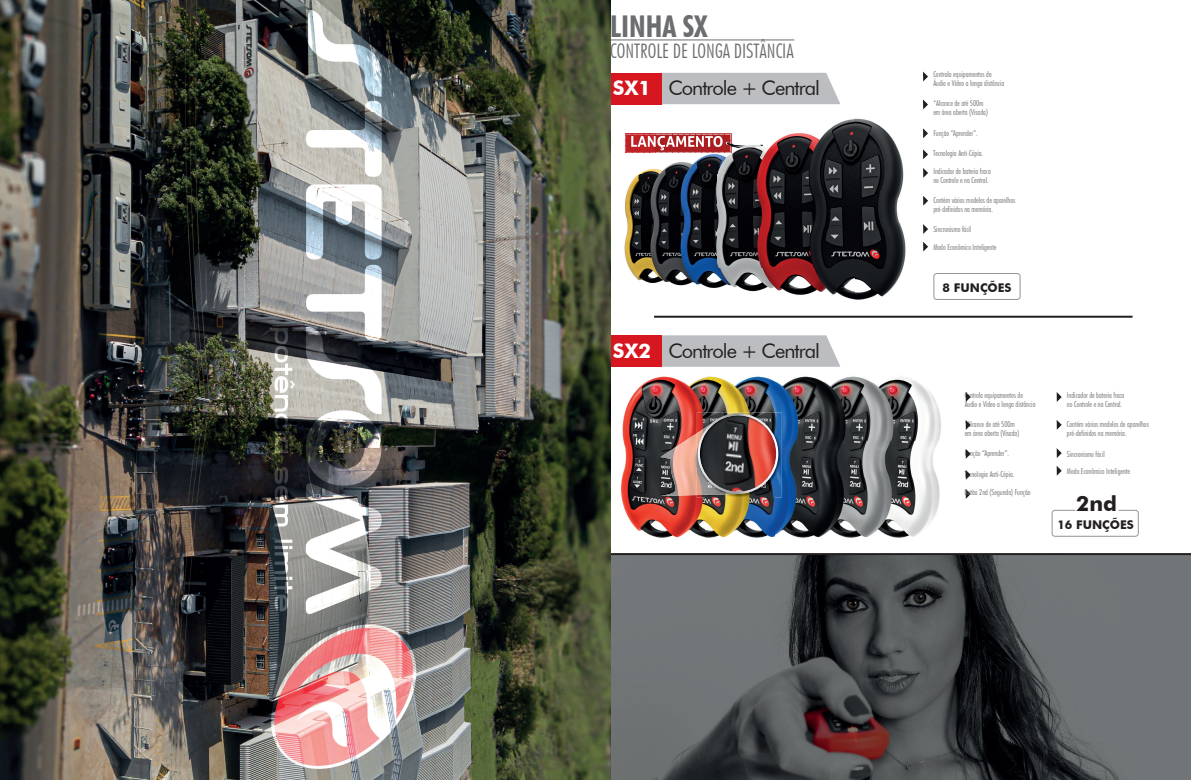
<style>
.page{position:relative;width:1191px;height:780px;background:#fff}
.page>*{position:absolute;margin:0;border:0;box-sizing:border-box;transform-origin:0 0}
.t1{font:700 condensed 30px "Futura BT";color:#6c6d70}
.t2{font:700 21px "Futura BT";color:#231f20}
.t3{font:20px "Futura BT";letter-spacing:-.05em;color:#231f20}
.t4{font:300 condensed 20px "Futura BT";color:#6c6d70}
.t5{font:700 20px "Futura BT";color:#fff}
.t6{font:700 12px "Futura BT";color:#231f20}
.t7{font:300 condensed 8px/9px "Futura BT";color:#6c6d70}
</style>
<div class="page">
<hr style="left:654px;top:316px;width:478px;height:2px;background:#231f20">
<img style="left:610px;top:555px;width:581px;height:225px">
<img style="left:610px;top:104px;width:296px;height:196px">
<img style="left:625px;top:133px;width:107px;height:1px">
<svg style="left:625px;top:134px;width:138px;height:19px"></svg>
<img style="left:627px;top:152px;width:103px;height:1px">
<img style="left:726px;top:142px;width:37px;height:6px">
<img style="left:654px;top:136px;width:68px;height:14px">
<img style="left:631px;top:136px;width:23px;height:14px">
<img style="left:610px;top:373px;width:96px;height:169px">
<img style="left:706px;top:376px;width:235px;height:65px">
<img style="left:774px;top:441px;width:166px;height:97px">
<img style="left:706px;top:497px;width:68px;height:41px">
<svg style="left:965px;top:420px;width:5px;height:10px"></svg>
<svg style="left:965px;top:392px;width:5px;height:10px"></svg>
<div style="left:1051px;top:510px;width:87px;height:26px;border:1px solid #939598;border-radius:3px"></div>
<svg style="left:1056px;top:392px;width:5px;height:10px"></svg>
<svg style="left:1056px;top:420px;width:5px;height:9px"></svg>
<svg style="left:1056px;top:448px;width:5px;height:10px"></svg>
<svg style="left:1056px;top:466px;width:5px;height:9px"></svg>
<svg style="left:965px;top:489px;width:5px;height:10px"></svg>
<svg style="left:660px;top:335px;width:180px;height:32px"></svg>
<svg style="left:662px;top:73px;width:167px;height:7px"></svg>
<div style="left:595px;top:336px;width:67px;height:31px;background:#d7171f"></div>
<div style="left:595px;top:73px;width:67px;height:31px;background:#d7171f"></div>
<svg style="left:965px;top:470px;width:5px;height:9px"></svg>
<svg style="left:965px;top:449px;width:5px;height:9px"></svg>
<hr style="left:609px;top:40px;width:185px;height:1px;background:#6c6d70">
<img style="left:658px;top:433px;width:39px;height:63px">
<img style="left:697px;top:412px;width:85px;height:85px">
<img style="left:697px;top:424px;width:45px;height:71px">
<img style="left:699px;top:415px;width:77px;height:77px">
<div style="left:697px;top:413px;width:81px;height:81px;border:2px solid #fff;border-radius:50%"></div>
<svg style="left:923px;top:99px;width:5px;height:10px"></svg>
<svg style="left:923px;top:72px;width:5px;height:9px"></svg>
<svg style="left:923px;top:168px;width:5px;height:10px"></svg>
<svg style="left:923px;top:196px;width:5px;height:10px"></svg>
<svg style="left:923px;top:224px;width:5px;height:10px"></svg>
<svg style="left:923px;top:242px;width:5px;height:9px"></svg>
<svg style="left:923px;top:149px;width:5px;height:10px"></svg>
<svg style="left:923px;top:128px;width:5px;height:10px"></svg>
<div style="left:933px;top:273px;width:87px;height:27px;border:1px solid #939598;border-radius:3px"></div>
<hr style="left:581px;top:553px;width:610px;height:2px;background:#231f20">
<img style="left:0;top:0;width:610px;height:780px">
<h1 class="t1" style="left:610px;top:8px;width:98px">LINHA SX</h1>
<h3 class="t4" style="left:610px;top:39px;width:185px">CONTROLE DE LONGA DISTÂNCIA</h3>
<h3 class="t5" style="left:613px;top:76px;width:40px">SX1</h3>
<h3 class="t3" style="left:668px;top:76px;width:153px">Controle + Central</h3>
<h3 class="t5" style="left:613px;top:338px;width:40px">SX2</h3>
<h3 class="t3" style="left:668px;top:338px;width:153px">Controle + Central</h3>
<p class="t7" style="left:933px;top:70px;width:72px">Controla equipamentos de<br>Áudio e Vídeo a longa distância</p>
<p class="t7" style="left:933px;top:99px;width:56px">*Alcance de até 500m em área aberta (Visada)</p>
<p class="t7" style="left:933px;top:128px;width:46px">Função “Aprender”.</p>
<p class="t7" style="left:933px;top:149px;width:51px">Tecnologia Anti-Cópia.</p>
<p class="t7" style="left:933px;top:166px;width:59px">Indicador de bateria fraca no Controle e na Central.</p>
<p class="t7" style="left:933px;top:195px;width:83px">Contém vários modelos de aparelhos pré-definidos na memória.</p>
<p class="t7" style="left:933px;top:225px;width:39px">Sincronismo fácil</p>
<p class="t7" style="left:933px;top:242px;width:65px">Modo Econômico Inteligente</p>
<h3 class="t6" style="left:942px;top:280px;width:70px">8 FUNÇÕES</h3>
<p class="t7" style="left:964px;top:390px;width:72px">Controla equipamentos de<br>Áudio e Vídeo a longa distância</p>
<p class="t7" style="left:964px;top:419px;width:56px">*Alcance de até 500m em área aberta (Visada)</p>
<p class="t7" style="left:1067px;top:390px;width:59px">Indicador de bateria fraca no Controle e na Central.</p>
<p class="t7" style="left:1067px;top:419px;width:83px">Contém vários modelos de aparelhos pré-definidos na memória.</p>
<p class="t7" style="left:964px;top:448px;width:46px">Função “Aprender”.</p>
<p class="t7" style="left:964px;top:488px;width:67px">Botão 2nd (Segunda) Função</p>
<p class="t7" style="left:1067px;top:449px;width:39px">Sincronismo fácil</p>
<p class="t7" style="left:964px;top:469px;width:51px">Tecnologia Anti-Cópia.</p>
<p class="t7" style="left:1067px;top:466px;width:65px">Modo Econômico Inteligente</p>
<h2 class="t2" style="left:1076px;top:490px;width:42px">2nd</h2>
<h3 class="t6" style="left:1057px;top:517px;width:78px">16 FUNÇÕES</h3>
</div>
